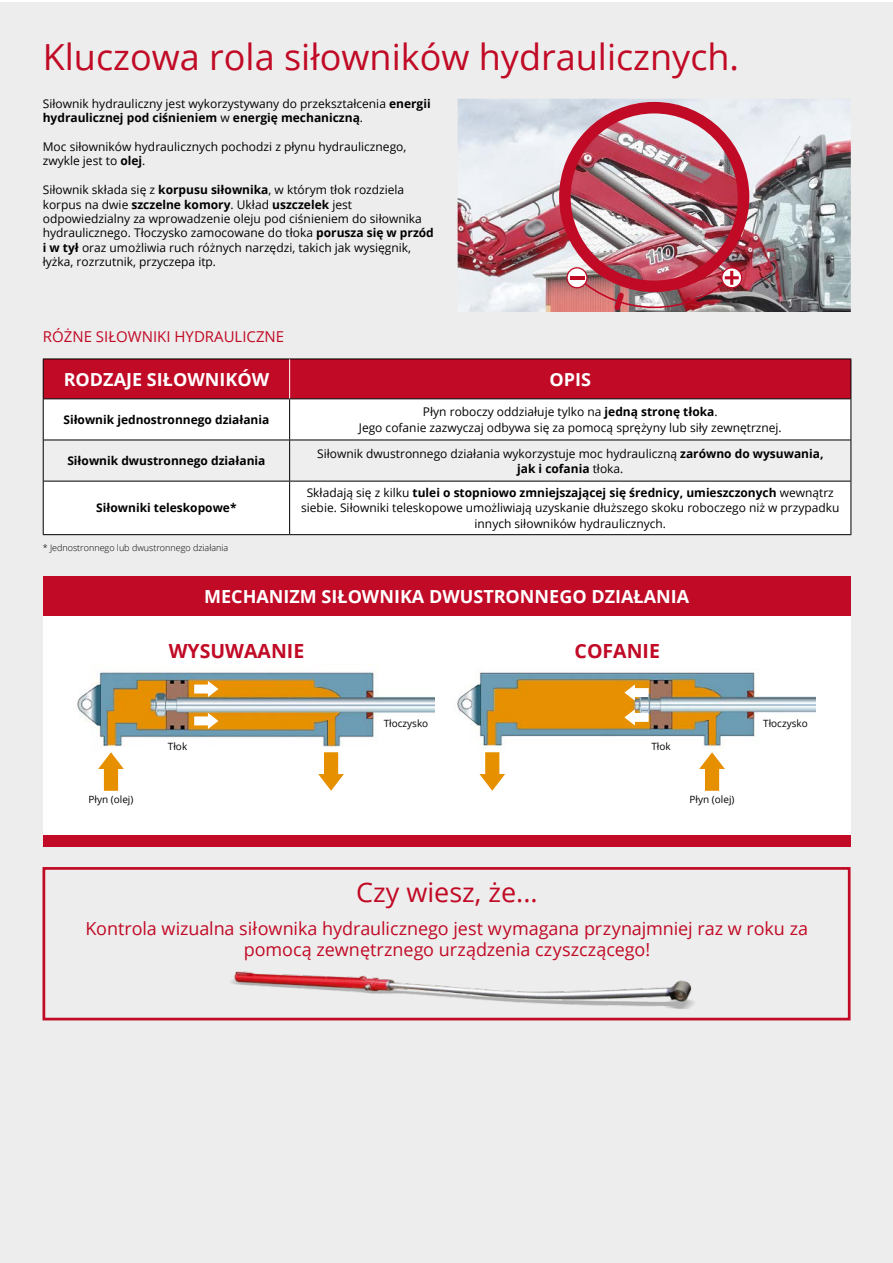
<style>
.page{position:relative;width:893px;height:1263px;background:#fff}
.page>*{position:absolute;margin:0;border:0;box-sizing:border-box;transform-origin:0 0}
.t1{font:36px "Open Sans";color:#c10a25}
.t2{font:27px "Open Sans";color:#c10a25}
.t3{font:700 19.5px "Open Sans";color:#c10a25}
.t4{font:18px/21.6px "Open Sans";letter-spacing:-.005em;color:#c10a25;text-align:center}
.t5{font:700 18px "Open Sans";color:#fff}
.t6{font:15px "Open Sans";color:#c10a25}
.t7{font:12px/14.4px "Open Sans";color:#000}
.t8{font:700 12px "Open Sans";color:#000}
.t9{font:9.9px "Open Sans";color:#000}
.t10{font:300 9px "Open Sans";color:#000}
.s1{font-weight:700}
</style>
<div class="page">
<div style="left:0;top:2px;width:893px;height:1261px;background:#ededed"></div>
<img style="left:458px;top:99px;width:393px;height:213px">
<img style="left:565px;top:108px;width:178px;height:178px;border-radius:89px">
<div style="left:559px;top:102px;width:190px;height:190px;border:12px solid #c10a25;border-radius:50%"></div>
<svg style="left:722px;top:268px;width:20px;height:20px"></svg>
<div style="left:721px;top:267px;width:21px;height:21px;border:1px solid #c10a25;border-radius:50%"></div>
<svg style="left:567px;top:268px;width:20px;height:20px"></svg>
<div style="left:566px;top:267px;width:22px;height:21px;border:1px solid #c10a25;border-radius:50%"></div>
<hr style="left:570px;top:276px;width:14px;height:3px;background:#c10a25">
<img style="left:576px;top:271px;width:163px;height:41px">
<div style="left:43px;top:867px;width:807px;height:153px;border:3px solid #c10a25"></div>
<img style="left:179px;top:971px;width:535px;height:49px">
<div style="left:44px;top:360px;width:806px;height:38px;background:#c10a25"></div>
<div style="left:44px;top:399px;width:806px;height:135px;background:#fff"></div>
<svg style="left:44px;top:441px;width:806px;height:40px"></svg>
<hr style="left:44px;top:398px;width:246px;height:1px;background:#000">
<hr style="left:290px;top:398px;width:560px;height:1px;background:#000">
<hr style="left:44px;top:440px;width:246px;height:1px;background:#000">
<hr style="left:290px;top:440px;width:560px;height:1px;background:#000">
<hr style="left:44px;top:481px;width:246px;height:1px;background:#000">
<hr style="left:290px;top:481px;width:560px;height:1px;background:#000">
<hr style="left:289px;top:399px;width:1px;height:41px;background:#000">
<hr style="left:289px;top:440px;width:1px;height:41px;background:#000">
<hr style="left:289px;top:481px;width:1px;height:53px;background:#000">
<hr style="left:43px;top:359px;width:247px;height:1px;background:#000">
<hr style="left:290px;top:359px;width:561px;height:1px;background:#000">
<hr style="left:43px;top:359px;width:1px;height:40px;background:#000">
<hr style="left:850px;top:359px;width:1px;height:40px;background:#000">
<hr style="left:43px;top:399px;width:1px;height:41px;background:#000">
<hr style="left:850px;top:399px;width:1px;height:41px;background:#000">
<hr style="left:43px;top:440px;width:1px;height:41px;background:#000">
<hr style="left:850px;top:440px;width:1px;height:41px;background:#000">
<hr style="left:43px;top:481px;width:1px;height:53px;background:#000">
<hr style="left:850px;top:481px;width:1px;height:53px;background:#000">
<hr style="left:289px;top:359px;width:1px;height:39px;background:#fff">
<hr style="left:43px;top:534px;width:247px;height:1px;background:#000">
<hr style="left:290px;top:534px;width:561px;height:1px;background:#000">
<div style="left:43px;top:599px;width:807px;height:235px;background:#fff"></div>
<div style="left:43px;top:576px;width:807px;height:39px;background:#c10a25"></div>
<div style="left:43px;top:834px;width:807px;height:12px;background:#c10a25"></div>
<img style="left:77px;top:671px;width:357px;height:76px">
<svg style="left:194px;top:713px;width:24px;height:16px"></svg>
<svg style="left:194px;top:681px;width:24px;height:16px"></svg>
<img style="left:457px;top:672px;width:358px;height:79px">
<svg style="left:98px;top:752px;width:26px;height:39px"></svg>
<svg style="left:318px;top:752px;width:26px;height:39px"></svg>
<svg style="left:479px;top:752px;width:26px;height:39px"></svg>
<svg style="left:699px;top:752px;width:26px;height:39px"></svg>
<svg style="left:624px;top:709px;width:25px;height:16px"></svg>
<svg style="left:624px;top:684px;width:25px;height:17px"></svg>
<h1 class="t1" style="left:43px;top:32px;width:698px">Kluczowa rola siłowników hydraulicznych.</h1>
<p class="t7" style="left:43px;top:96px;width:389px">Siłownik hydrauliczny jest wykorzystywany do przekształcenia <span class="s1">energii hydraulicznej pod ciśnieniem</span> w <span class="s1">energię mechaniczną</span>.</p>
<p class="t7" style="left:43px;top:139px;width:365px">Moc siłowników hydraulicznych pochodzi z płynu hydraulicznego, zwykle jest to <span class="s1">olej</span>.</p>
<p class="t7" style="left:43px;top:182px;width:393px">Siłownik składa się z <span class="s1">korpusu siłownika</span>, w którym tłok rozdziela korpus na dwie <span class="s1">szczelne komory</span>. Układ <span class="s1">uszczelek</span> jest odpowiedzialny za wprowadzenie oleju pod ciśnieniem do siłownika hydraulicznego. Tłoczysko zamocowane do tłoka <span class="s1">porusza się w przód i w tył</span> oraz umożliwia ruch różnych narzędzi, takich jak wysięgnik, łyżka, rozrzutnik, przyczepa itp.</p>
<p class="t6" style="left:43px;top:327px;width:243px">RÓŻNE SIŁOWNIKI HYDRAULICZNE</p>
<h3 class="t5" style="left:64px;top:367px;width:207px">RODZAJE SIŁOWNIKÓW</h3>
<h3 class="t5" style="left:549px;top:367px;width:43px">OPIS</h3>
<p class="t8" style="left:63px;top:411px;width:207px">Siłownik jednostronnego działania</p>
<p class="t7" style="left:359px;top:404px;width:424px;line-height:15.3px;text-align:center">Płyn roboczy oddziałuje tylko na <span class="s1">jedną stronę tłoka</span>.<br>Jego cofanie zazwyczaj odbywa się za pomocą sprężyny lub siły zewnętrznej.</p>
<p class="t8" style="left:67px;top:452px;width:200px">Siłownik dwustronnego działania</p>
<p class="t7" style="left:317px;top:445px;width:508px;line-height:15.3px;text-align:center">Siłownik dwustronnego działania wykorzystuje moc hydrauliczną <span class="s1">zarówno do wysuwania, jak i cofania</span> tłoka.</p>
<p class="t8" style="left:96px;top:500px;width:142px">Siłowniki teleskopowe*</p>
<p class="t7" style="left:301px;top:485px;width:540px;line-height:15.3px;text-align:center">Składają się z kilku <span class="s1">tulei o stopniowo zmniejszającej się średnicy, umieszczonych</span> wewnątrz siebie. Siłowniki teleskopowe umożliwiają uzyskanie dłuższego skoku roboczego niż w przypadku innych siłowników hydraulicznych.</p>
<p class="t10" style="left:43px;top:542px;width:187px">* Jednostronnego lub dwustronnego działania</p>
<h3 class="t5" style="left:204px;top:583px;width:487px">MECHANIZM SIŁOWNIKA DWUSTRONNEGO DZIAŁANIA</h3>
<h3 class="t3" style="left:169px;top:637px;width:137px">WYSUWAANIE</h3>
<h3 class="t3" style="left:575px;top:637px;width:87px">COFANIE</h3>
<p class="t9" style="left:384px;top:716px;width:46px">Tłoczysko</p>
<p class="t9" style="left:763px;top:716px;width:46px">Tłoczysko</p>
<p class="t9" style="left:168px;top:740px;width:21px">Tłok</p>
<p class="t9" style="left:651px;top:740px;width:21px">Tłok</p>
<p class="t9" style="left:89px;top:792px;width:46px">Płyn (olej)</p>
<p class="t9" style="left:690px;top:792px;width:46px">Płyn (olej)</p>
<h2 class="t2" style="left:356px;top:873px;width:183px">Czy wiesz, że...</h2>
<h3 class="t4" style="left:86px;top:917px;width:724px">Kontrola wizualna siłownika hydraulicznego jest wymagana przynajmniej raz w roku za pomocą zewnętrznego urządzenia czyszczącego!</h3>
</div>
